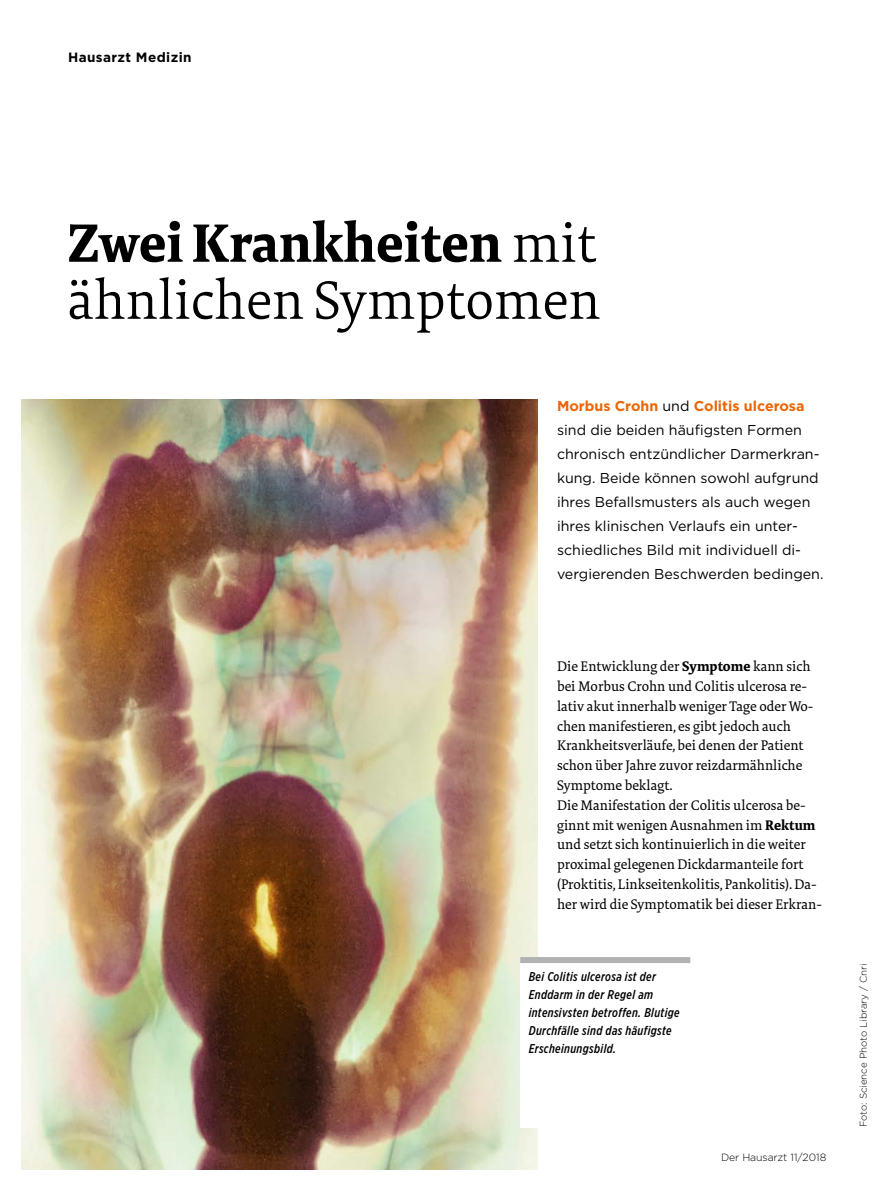
<style>
.page{position:relative;width:893px;height:1191px;background:#fff}
.page>*{position:absolute;margin:0;border:0;box-sizing:border-box;transform-origin:0 0}
.t1{font:300 55.5px/57px "Tundra Pro";color:#000}
.t2{font:14.25px/19.8px "Tundra Pro";color:#000}
.t3{font:14.25px/24px "Gotham";color:#000}
.t4{font:700 13.5px "Gotham";letter-spacing:.03em;color:#000}
.t5{font:italic 500 12.75px/18px "Gotham X Narrow";letter-spacing:.03em;color:#000}
.t6{font:300 10.5px "Gotham";letter-spacing:-.01em;color:#000}
.t7{font:300 9.75px "Gotham";color:#000}
.s1{font-weight:700}
.s2{font-weight:700;color:#ec6502}
</style>
<div class="page">
<img style="left:21px;top:400px;width:516px;height:769px">
<div style="left:520px;top:957px;width:170px;height:170px;background:#fff"></div>
<div style="left:520px;top:957px;width:170px;height:6px;background:#b1b2b3"></div>
<p class="t4" style="left:68px;top:48px;width:125px">Hausarzt Medizin</p>
<h1 class="t1" style="left:68px;top:216px;width:534px"><span class="s1">Zwei Krankheiten</span> mit ähnlichen Symptomen</h1>
<p class="t3" style="left:557px;top:394px;width:268px"><span class="s2">Morbus Crohn</span> und <span class="s2">Colitis ulcerosa </span>sind die beiden häufigsten Formen chronisch entzündlicher Darmerkran&shy;kung. Beide können sowohl aufgrund ihres Befallsmusters als auch wegen ihres klinischen Verlaufs ein unter&shy;schiedliches Bild mit individuell di&shy;vergierenden Beschwerden bedingen.</p>
<p class="t2" style="left:557px;top:657px;width:266px">Die Entwicklung der <span class="s1">Symptome</span> kann sich bei Morbus Crohn und Colitis ulcerosa re&shy;lativ akut innerhalb weniger Tage oder Wo&shy;chen manifestieren, es gibt jedoch auch Krankheitsverläufe, bei denen der Patient schon über Jahre zuvor reizdarmähnliche Symptome beklagt.<br>Die Manifestation der Colitis ulcerosa be&shy;ginnt mit wenigen Ausnahmen im <span class="s1">Rektum </span>und setzt sich kontinuierlich in die weiter proximal gelegenen Dickdarmanteile fort (Proktitis, Linkseitenkolitis, Pankolitis). Da&shy;her wird die Symptomatik bei dieser Erkran-</p>
<p class="t5" style="left:529px;top:967px;width:153px">Bei Colitis ulcerosa ist der<br>Enddarm in der Regel am intensivsten betroffen. Blutige<br>Durchfälle sind das häufigste<br>Erscheinungsbild.</p>
<p class="t6" style="left:721px;top:1150px;width:107px">Der Hausarzt 11/2018</p>
<p class="t7" style="left:857px;top:1127px;width:165px;rotate:-90deg">Foto: Science Photo Library / Cnri</p>
</div>
